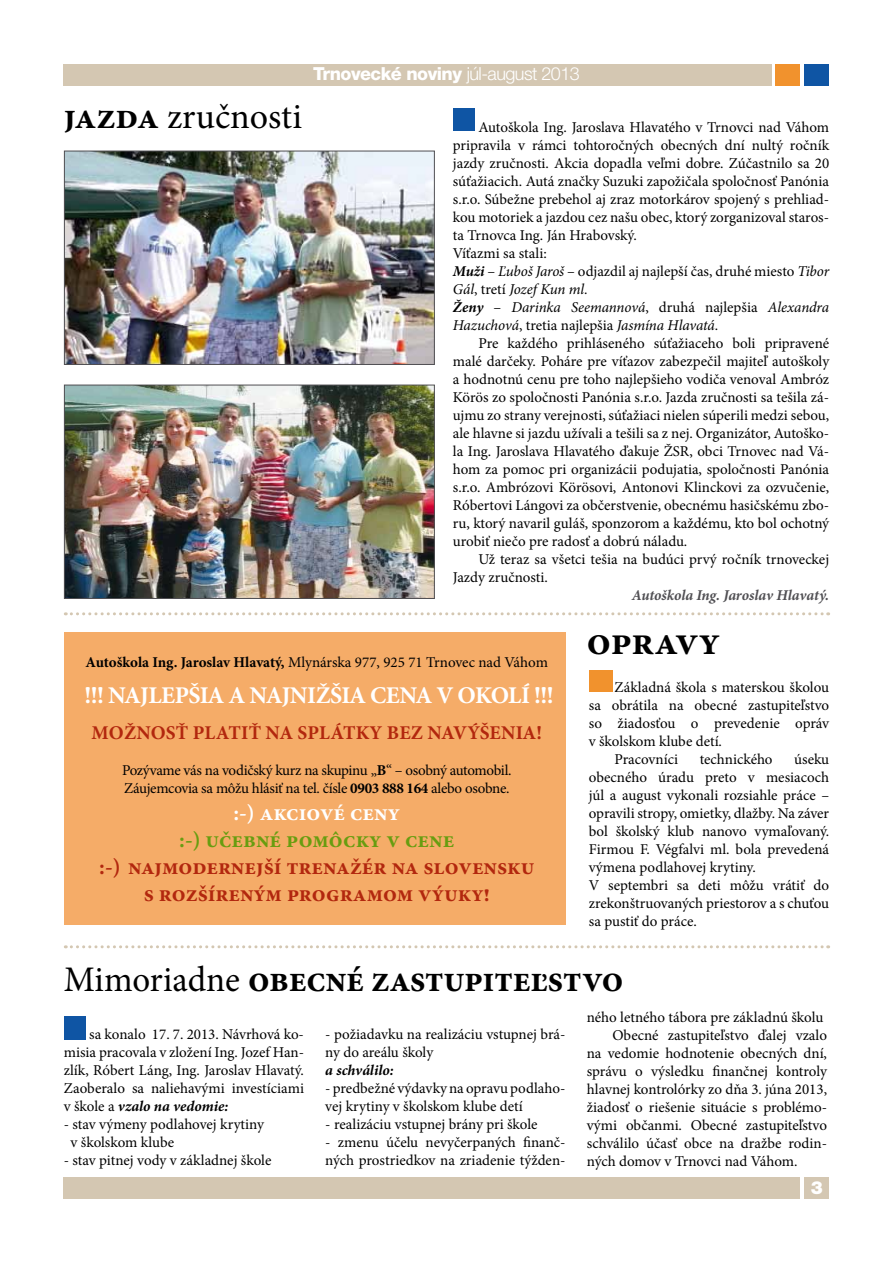
<style>
.page{position:relative;width:893px;height:1263px;background:#fff}
.page>*{position:absolute;margin:0;border:0;box-sizing:border-box;transform-origin:0 0}
.t1{font:700 39px "Minion Pro";letter-spacing:-.005em;color:#000}
.t2{font:700 36px "Minion Pro";letter-spacing:-.01em;color:#000}
.t3{font:36px "Minion Pro";color:#000}
.t4{font:700 24px "Minion Pro";color:#fff}
.t5{font:700 22.5px/27px "Minion Pro";color:#b2270e;text-align:center}
.t6{font:700 19.5px "Minion Pro";letter-spacing:.005em;color:#b2270e}
.t7{font:800 18px "Helvetica Neue LT Pro";letter-spacing:-.03em;color:#fff}
.t8{font:900 18px "Helvetica Neue LT Pro";color:#fff}
.t9{font:15px/18px "Minion Pro";letter-spacing:-.005em;color:#000}
.t10{font:15px/18px "Minion Pro";letter-spacing:-.025em;color:#000}
.t11{font:italic 15px "Minion Pro";letter-spacing:-.01em;color:#000}
.t12{font:italic 700 15px "Minion Pro";letter-spacing:-.005em;color:#504f53}
.s1{font-weight:700}
.s2{font-weight:300}
.s3{font-weight:700;font-style:italic}
.s4{font-style:italic}
.s5{font-style:normal}
.s6{color:#fff}
.s7{color:#689d10}
.s8{font-weight:400}
</style>
<div class="page">
<div style="left:804px;top:1177px;width:25px;height:22px;background:#d4c7b2"></div>
<div style="left:804px;top:64px;width:25px;height:22px;background:#0f55a4"></div>
<div style="left:776px;top:64px;width:24px;height:22px;background:#f1922d"></div>
<div style="left:64px;top:1177px;width:736px;height:22px;background:#d4c7b2"></div>
<div style="left:64px;top:64px;width:708px;height:22px;background:#d4c7b2"></div>
<div style="left:453px;top:108px;width:22px;height:23px;background:#0f55a4"></div>
<div style="left:64px;top:1017px;width:21px;height:23px;background:#0f55a4"></div>
<div style="left:589px;top:670px;width:23px;height:22px;background:#f1922d"></div>
<svg style="left:65px;top:612px;width:764px;height:3px"></svg>
<svg style="left:65px;top:945px;width:764px;height:3px"></svg>
<img style="left:66px;top:153px;width:367px;height:210px">
<div style="left:64px;top:151px;width:371px;height:214px;border:1px solid #504f53"></div>
<img style="left:66px;top:387px;width:367px;height:210px">
<div style="left:64px;top:385px;width:371px;height:214px;border:1px solid #504f53"></div>
<div style="left:64px;top:633px;width:502px;height:292px;background:#f5ac68"></div>
<p class="t3" style="left:64px;top:93px;width:240px"><span class="s1">jazda</span> zručnosti</p>
<p class="t7" style="left:313px;top:63px;width:268px">Trnovecké noviny <span class="s2">júl-august 2013</span></p>
<p class="t9" style="left:478px;top:118px;width:352px">Autoškola Ing. Jaroslava Hlavatého v Trnovci nad Váhom</p>
<p class="t9" style="left:453px;top:136px;width:378px">pripravila v rámci tohtoročných obecných dní nultý ročník</p>
<p class="t9" style="left:453px;top:154px;width:378px">jazdy zručnosti. Akcia dopadla veľmi dobre. Zúčastnilo sa 20</p>
<p class="t9" style="left:453px;top:172px;width:378px">súťažiacich. Autá značky Suzuki zapožičala spoločnosť Panónia</p>
<p class="t9" style="left:453px;top:190px;width:378px">s.r.o. Súbežne prebehol aj zraz motorkárov spojený s prehliad-</p>
<p class="t9" style="left:453px;top:208px;width:378px">kou motoriek a jazdou cez našu obec, ktorý zorganizoval staros-</p>
<p class="t9" style="left:453px;top:226px;width:185px">ta Trnovca Ing. Ján Hrabovský.</p>
<p class="t9" style="left:453px;top:244px;width:95px">Víťazmi sa stali:</p>
<p class="t9" style="left:453px;top:262px;width:378px"><span class="s3">Muži</span> – <span class="s4">Ľuboš Jaroš</span> – odjazdil aj najlepší čas, druhé miesto <span class="s4">Tibor</span></p>
<p class="t11" style="left:453px;top:279px;width:137px">Gál<span class="s5">, tretí</span> Jozef Kun ml.</p>
<p class="t11" style="left:453px;top:297px;width:378px"><span class="s1">Ženy</span> <span class="s5">–</span> Darinka Seemannová<span class="s5">, druhá najlepšia</span> Alexandra</p>
<p class="t11" style="left:453px;top:315px;width:267px">Hazuchová<span class="s5">, tretia najlepšia</span> Jasmína Hlavatá<span class="s5">.</span></p>
<p class="t9" style="left:478px;top:334px;width:352px">Pre každého prihláseného súťažiaceho boli pripravené</p>
<p class="t9" style="left:453px;top:352px;width:378px">malé darčeky. Poháre pre víťazov zabezpečil majiteľ autoškoly</p>
<p class="t9" style="left:453px;top:370px;width:378px">a hodnotnú cenu pre toho najlepšieho vodiča venoval Ambróz</p>
<p class="t9" style="left:453px;top:388px;width:378px">Körös zo spoločnosti Panónia s.r.o. Jazda zručnosti sa tešila zá-</p>
<p class="t9" style="left:453px;top:406px;width:378px">ujmu zo strany verejnosti, súťažiaci nielen súperili medzi sebou,</p>
<p class="t9" style="left:453px;top:424px;width:378px">ale hlavne si jazdu užívali a tešili sa z nej. Organizátor, Autoško-</p>
<p class="t9" style="left:453px;top:442px;width:378px">la Ing. Jaroslava Hlavatého ďakuje ŽSR, obci Trnovec nad Vá-</p>
<p class="t9" style="left:453px;top:460px;width:378px">hom za pomoc pri organizácii podujatia, spoločnosti Panónia</p>
<p class="t9" style="left:453px;top:478px;width:378px">s.r.o. Ambrózovi Körösovi, Antonovi Klinckovi za ozvučenie,</p>
<p class="t9" style="left:453px;top:496px;width:378px">Róbertovi Lángovi za občerstvenie, obecnému hasičskému zbo-</p>
<p class="t9" style="left:453px;top:514px;width:378px">ru, ktorý navaril guláš, sponzorom a každému, kto bol ochotný</p>
<p class="t9" style="left:453px;top:532px;width:236px">urobiť niečo pre radosť a dobrú náladu.</p>
<p class="t9" style="left:478px;top:550px;width:352px">Už teraz sa všetci tešia na budúci prvý ročník trnoveckej</p>
<p class="t9" style="left:453px;top:568px;width:97px">Jazdy zručnosti.</p>
<p class="t12" style="left:632px;top:585px;width:199px">Autoškola Ing. Jaroslav Hlavatý.</p>
<p class="t9" style="left:86px;top:653px;width:464px"><span class="s1">Autoškola Ing. Jaroslav Hlavatý,</span> Mlynárska 977, 925 71 Trnovec nad Váhom</p>
<p class="t4" style="left:84px;top:678px;width:38px">!!! najle</p>
<p class="t4" style="left:175px;top:678px;width:89px">pšiA a najni</p>
<p class="t4" style="left:316px;top:678px;width:87px">žšia cena</p>
<p class="t4" style="left:437px;top:678px;width:119px">v okolí !!!</p>
<p class="t6" style="left:92px;top:718px;width:452px">MOŽNOSŤ PLATIŤ NA SPLÁTKY BEZ NAVÝŠENIA!</p>
<p class="t10" style="left:122px;top:761px;width:391px">Pozývame vás na vodičský kurz na skupinu „<span class="s1">B</span>“ – osobný automobil.<br>Záujemcovia sa môžu hlásiť na tel. čísle <span class="s1">0903 888 164</span> alebo osobne.</p>
<p class="t5" style="left:99px;top:798px;width:436px"><span class="s6">:-) akciové ceny<br></span><span class="s7">:-) učebné pomôcky v cene<br></span>:-) najmodernejší trenažér na slovensku s rozšíreným programom výuky!</p>
<p class="t1" style="left:587px;top:614px;width:135px">opravy</p>
<p class="t9" style="left:614px;top:678px;width:216px">Základná škola s materskou školou</p>
<p class="t9" style="left:589px;top:696px;width:242px">sa obrátila na obecné zastupiteľstvo</p>
<p class="t9" style="left:589px;top:714px;width:242px">so žiadosťou o prevedenie opráv</p>
<p class="t9" style="left:589px;top:732px;width:135px">v školskom klube detí.</p>
<p class="t9" style="left:614px;top:750px;width:65px">Pracovníci</p>
<p class="t9" style="left:700px;top:750px;width:74px">technického</p>
<p class="t9" style="left:589px;top:750px;width:242px;text-indent:205px">úseku obecného úradu preto v mesiacoch júl a august vykonali rozsiahle práce – opravili stropy, omietky, dlažby. Na záver bol školský klub nanovo vymaľovaný.<br>Firmou F. Végfalvi ml. bola prevedená výmena podlahovej krytiny.<br>V septembri sa deti môžu vrátiť do zrekonštruovaných priestorov a s chuťou sa pustiť do práce.</p>
<p class="t2" style="left:64px;top:954px;width:561px"><span class="s8">Mimoriadne</span> obecné zastupiteľstvo</p>
<p class="t9" style="left:64px;top:1025px;width:242px;text-align:justify;text-indent:26px">sa konalo 17. 7. 2013. Návrhová ko&shy;misia pracovala v zložení Ing. Jozef Han&shy;zlík, Róbert Láng, Ing. Jaroslav Hlavatý.<br>Zaoberalo sa naliehavými investíciami v škole a <span class="s3">vzalo na vedomie:</span></p>
<p class="t9" style="left:71px;top:1115px;width:195px;text-indent:-7px">- stav výmeny podlahovej krytiny v školskom klube</p>
<p class="t9" style="left:64px;top:1151px;width:209px">- stav pitnej vody v základnej škole</p>
<p class="t9" style="left:325px;top:1025px;width:242px">- požiadavku na realizáciu vstupnej brá&shy;ny do areálu školy<br><span class="s3">a schválilo:</span></p>
<p class="t9" style="left:325px;top:1079px;width:242px">- predbežné výdavky na opravu podlaho&shy;vej krytiny v školskom klube detí</p>
<p class="t9" style="left:325px;top:1115px;width:214px">- realizáciu vstupnej brány pri škole</p>
<p class="t9" style="left:325px;top:1133px;width:242px">- zmenu účelu nevyčerpaných finanč&shy;ných prostriedkov na zriadenie týžden-</p>
<p class="t9" style="left:587px;top:1008px;width:238px">ného letného tábora pre základnú školu</p>
<p class="t9" style="left:612px;top:1026px;width:216px">Obecné zastupiteľstvo ďalej vzalo</p>
<p class="t9" style="left:587px;top:1044px;width:242px">na vedomie hodnotenie obecných dní,</p>
<p class="t9" style="left:587px;top:1062px;width:242px">správu o výsledku finančnej kontroly</p>
<p class="t9" style="left:587px;top:1080px;width:242px">hlavnej kontrolórky zo dňa 3. júna 2013,</p>
<p class="t9" style="left:587px;top:1098px;width:242px">žiadosť o riešenie situácie s problémo-</p>
<p class="t9" style="left:587px;top:1116px;width:242px">vými občanmi. Obecné zastupiteľstvo</p>
<p class="t9" style="left:587px;top:1134px;width:242px">schválilo účasť obce na dražbe rodin-</p>
<p class="t9" style="left:587px;top:1152px;width:212px">ných domov v Trnovci nad Váhom.</p>
<p class="t8" style="left:811px;top:1177px;width:14px">3</p>
</div>
